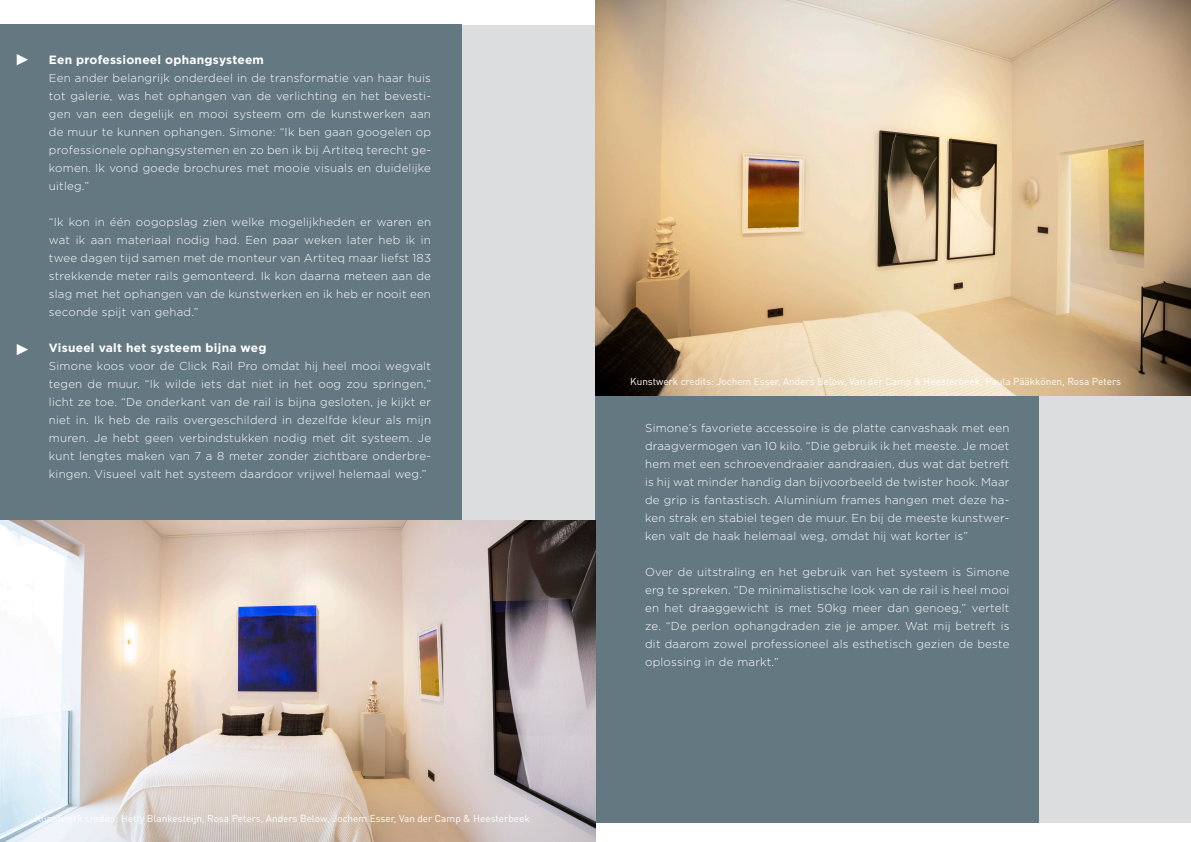
<style>
.page{position:relative;width:1191px;height:842px;background:#fff}
.page>*{position:absolute;margin:0;border:0;box-sizing:border-box;transform-origin:0 0}
.t1{font:700 12px "Gotham";letter-spacing:.02em;color:#fff}
.t2{font:300 11.5px/18px "Gotham";letter-spacing:.02em;color:#fff;text-align:justify}
.t3{font:10px "DIN Pro";color:#fff}
</style>
<div class="page">
<div style="left:0;top:25px;width:595px;height:777px;background:#dcdddf"></div>
<div style="left:0;top:25px;width:461px;height:500px;background:#647882"></div>
<svg style="left:17px;top:344px;width:11px;height:11px"></svg>
<div style="left:595px;top:395px;width:445px;height:428px;background:#647882"></div>
<div style="left:1040px;top:25px;width:151px;height:798px;background:#dcdddf"></div>
<img style="left:595px;top:0;width:596px;height:395px">
<svg style="left:17px;top:54px;width:11px;height:11px"></svg>
<img style="left:0;top:521px;width:595px;height:321px">
<p class="t1" style="left:49px;top:52px;width:217px">Een professioneel ophangsysteem</p>
<p class="t2" style="left:49px;top:69px;width:383px">Een ander belangrijk onderdeel in de transformatie van haar huis tot galerie, was het ophangen van de verlichting en het bevesti&shy;gen van een degelijk en mooi systeem om de kunstwerken aan de muur te kunnen ophangen. Simone: “Ik ben gaan googelen op professionele ophangsystemen en zo ben ik bij Artiteq terecht ge&shy;komen. Ik vond goede brochures met mooie visuals en duidelijke uitleg.”</p>
<p class="t2" style="left:49px;top:213px;width:383px">“Ik kon in één oogopslag zien welke mogelijkheden er waren en wat ik aan materiaal nodig had. Een paar weken later heb ik in twee dagen tijd samen met de monteur van Artiteq maar liefst 183 strekkende meter rails gemonteerd. Ik kon daarna meteen aan de slag met het ophangen van de kunstwerken en ik heb er nooit een seconde spijt van gehad.”</p>
<p class="t1" style="left:49px;top:340px;width:219px">Visueel valt het systeem bijna weg</p>
<p class="t2" style="left:49px;top:357px;width:384px">Simone koos voor de Click Rail Pro omdat hij heel mooi wegvalt tegen de muur. “Ik wilde iets dat niet in het oog zou springen,” licht ze toe. “De onderkant van de rail is bijna gesloten, je kijkt er niet in. Ik heb de rails overgeschilderd in dezelfde kleur als mijn muren. Je hebt geen verbindstukken nodig met dit systeem. Je kunt lengtes maken van 7 a 8 meter zonder zichtbare onderbre&shy;kingen. Visueel valt het systeem daardoor vrijwel helemaal weg.”</p>
<p class="t3" style="left:35px;top:812px;width:496px">Kunstwerk credits: Hetty Blankesteijn, Rosa Peters, Anders Below, Jochem Esser, Van der Camp &amp; Heesterbeek</p>
<p class="t3" style="left:630px;top:374px;width:492px">Kunstwerk credits: Jochem Esser, Anders Below, Van der Camp &amp; Heesterbeek, Paula Pääkkönen, Rosa Peters</p>
<p class="t2" style="left:645px;top:418px;width:366px">Simone’s favoriete accessoire is de platte canvashaak met een draagvermogen van 10 kilo. “Die gebruik ik het meeste. Je moet hem met een schroevendraaier aandraaien, dus wat dat betreft is hij wat minder handig dan bijvoorbeeld de twister hook. Maar de grip is fantastisch. Aluminium frames hangen met deze ha&shy;ken strak en stabiel tegen de muur. En bij de meeste kunstwer&shy;ken valt de haak helemaal weg, omdat hij wat korter is”</p>
<p class="t2" style="left:645px;top:562px;width:366px">Over de uitstraling en het gebruik van het systeem is Simone erg te spreken. “De minimalistische look van de rail is heel mooi en het draaggewicht is met 50kg meer dan genoeg,” vertelt ze. “De perlon ophangdraden zie je amper. Wat mij betreft is dit daarom zowel professioneel als esthetisch gezien de beste oplossing in de markt.”</p>
</div>
